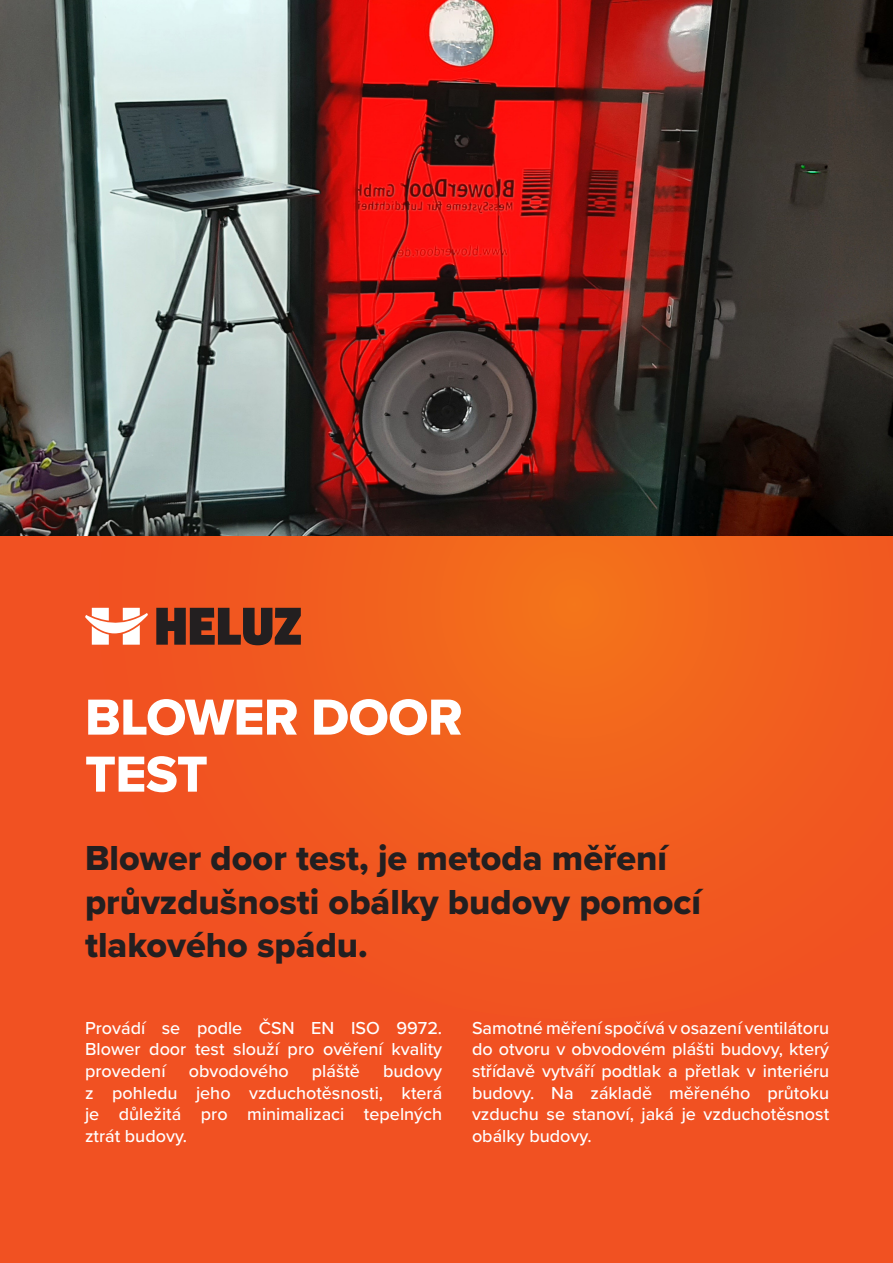
<style>
.page{position:relative;width:893px;height:1263px;background:#fff}
.page>*{position:absolute;margin:0;border:0;box-sizing:border-box;transform-origin:0 0}
.t1{font:52.5px/57px "Proxima Nova Extrabld";letter-spacing:-.01em;color:#fff}
.t2{font:36px/43.2px "Proxima Nova Extrabld";color:#231f20}
.t3{font:500 18px/21.6px "Proxima Nova";color:#fff;text-align:justify}
</style>
<div class="page">
<div style="left:0;top:475px;width:893px;height:788px;background:#f15122"></div>
<svg style="left:92px;top:536px;width:756px;height:342px;fill:#f25e1f"></svg>
<svg style="left:85px;top:608px;width:63px;height:37px"></svg>
<svg style="left:156px;top:608px;width:145px;height:37px"></svg>
<img style="left:0;top:0;width:893px;height:536px">
<h1 class="t1" style="left:85px;top:688px;width:379px">BLOWER DOOR<br>TEST</h1>
<h2 class="t2" style="left:85px;top:836px;width:618px">Blower door test, je metoda měření průvzdušnosti obálky budovy pomocí tlakového spádu.</h2>
<p class="t3" style="left:85px;top:1016px;width:359px">Provádí se podle ČSN EN ISO 9972.<br>Blower door test slouží pro ověření kvality provedení</p>
<p class="t3" style="left:189px;top:1059px;width:102px">obvodového</p>
<p class="t3" style="left:312px;top:1059px;width:50px">pláště</p>
<p class="t3" style="left:85px;top:1059px;width:359px;text-indent:298px">budovy z pohledu jeho vzduchotěsnosti, která je důležitá pro minimalizaci tepelných ztrát budovy.</p>
<p class="t3" style="left:472px;top:1016px;width:359px">Samotné měření spočívá v osazení ventilátoru do otvoru v obvodovém plášti budovy, který střídavě vytváří podtlak a přetlak v interiéru budovy. Na základě měřeného průtoku vzduchu se stanoví, jaká je vzduchotěsnost obálky budovy.</p>
</div>
